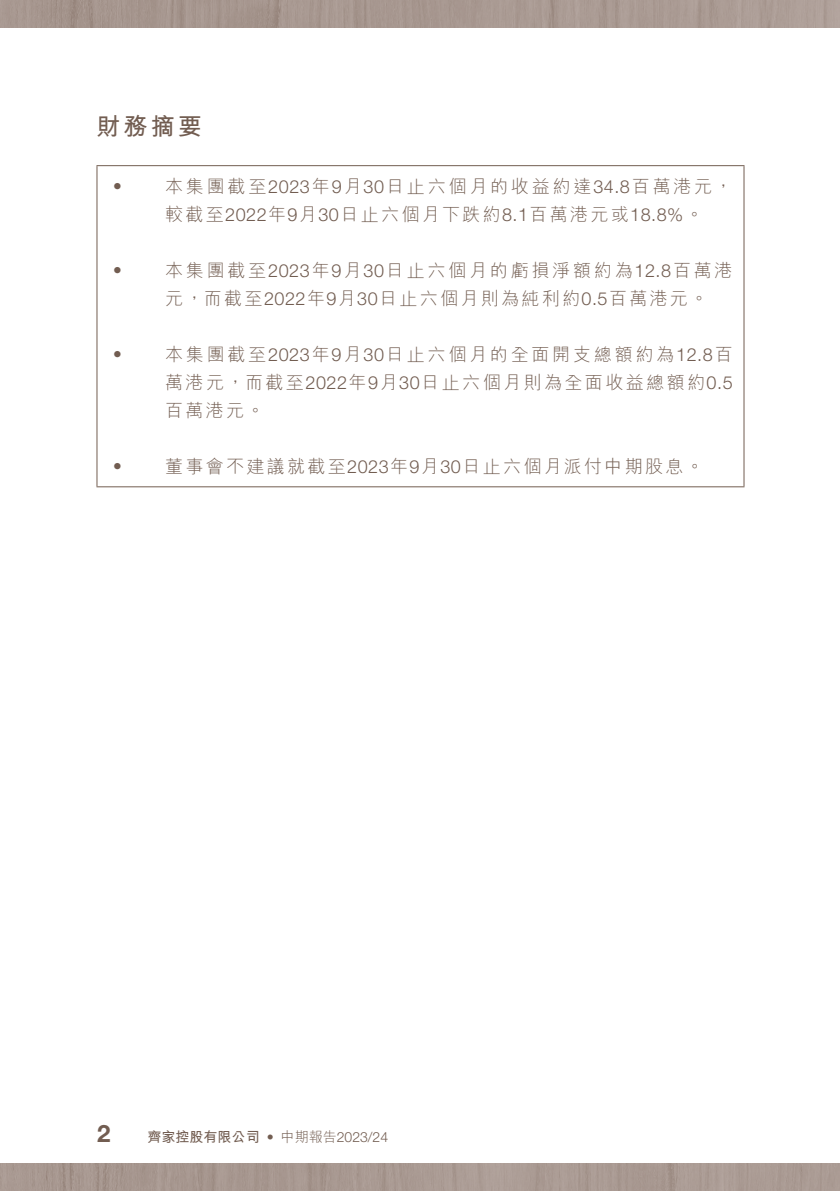
<style>
.page{position:relative;width:840px;height:1191px;background:#fff}
.page>*{position:absolute;margin:0;border:0;box-sizing:border-box;transform-origin:0 0}
.t1{font:700 24px "M Hei HK";color:#725d51}
.t2{font:700 24px "Helvetica Neue LT Std";color:#725d51}
.t3{font:300 18px/28px "M Hei HK";letter-spacing:.155em;color:#725d51}
.t4{font:300 18px/28px "M Hei HK";letter-spacing:.135em;color:#725d51;text-align:justify}
.t5{font:700 14px "M Hei HK";color:#725d51}
.s1{font-family:"Helvetica Neue LT Std"}
.s2{font-family:"Helvetica Neue LT Std";font-weight:300}
.s3{font-weight:300}
</style>
<div class="page">
<img style="left:0;top:0;width:840px;height:1191px">
<div style="left:0;top:28px;width:839px;height:1134px;background:#fff"></div>
<hr style="left:839px;top:28px;width:1px;height:1134px;background:#fff">
<hr style="left:96px;top:165px;width:648px;height:1px;background:#725d51">
<hr style="left:96px;top:166px;width:1px;height:320px;background:#725d51">
<hr style="left:743px;top:166px;width:1px;height:320px;background:#725d51">
<hr style="left:96px;top:486px;width:648px;height:1px;background:#725d51">
<h1 class="t1" style="left:96px;top:109px;width:107px">財務摘要</h1>
<p class="t4" style="left:108px;top:172px;width:19px">‧</p>
<p class="t3" style="left:165px;top:172px;width:568px">本集團截至<span class="s1">2023</span>年<span class="s1">9</span>月<span class="s1">30</span>日止六個月的收益約達<span class="s1">34.8</span>百萬港元，較截至<span class="s1">2022</span>年<span class="s1">9</span>月<span class="s1">30</span>日止六個月下跌約<span class="s1">8.1</span>百萬港元或<span class="s1">18.8%</span>。</p>
<p class="t4" style="left:108px;top:256px;width:19px">‧</p>
<p class="t3" style="left:165px;top:256px;width:568px">本集團截至<span class="s1">2023</span>年<span class="s1">9</span>月<span class="s1">30</span>日止六個月的虧損淨額約為<span class="s1">12.8</span>百萬港元，而截至<span class="s1">2022</span>年<span class="s1">9</span>月<span class="s1">30</span>日止六個月則為純利約<span class="s1">0.5</span>百萬港元。</p>
<p class="t4" style="left:108px;top:340px;width:19px">‧</p>
<p class="t4" style="left:165px;top:340px;width:568px">本集團截至<span class="s1">2023</span>年<span class="s1">9</span>月<span class="s1">30</span>日止六個月的全面開支總額約為<span class="s1">12.8</span>百萬港元，而截至<span class="s1">2022</span>年<span class="s1">9</span>月<span class="s1">30</span>日止六個月則為全面收益總額約<span class="s1">0.5</span>百萬港元。</p>
<p class="t4" style="left:108px;top:452px;width:19px">‧</p>
<p class="t4" style="left:165px;top:452px;width:540px">董事會不建議就截至<span class="s1">2023</span>年<span class="s1">9</span>月<span class="s1">30</span>日止六個月派付中期股息。</p>
<h1 class="t2" style="left:97px;top:1118px;width:15px">2</h1>
<p class="t5" style="left:147px;top:1127px;width:242px">齊家控股有限公司 <span class="s2">•</span> <span class="s3">中期報告</span><span class="s2">2023/24</span></p>
</div>
